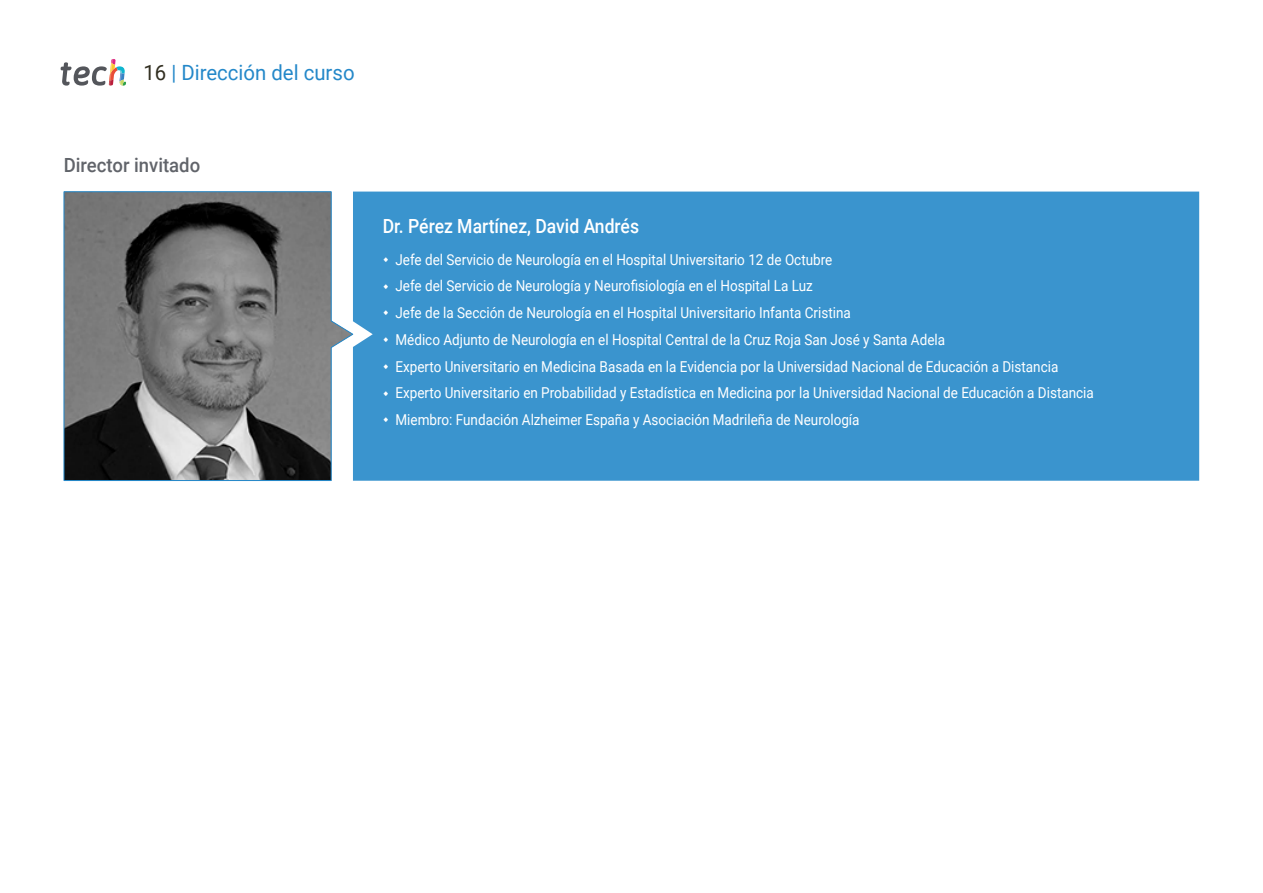
<style>
.page{position:relative;width:1263px;height:893px;background:#fff}
.page>*{position:absolute;margin:0;border:0;box-sizing:border-box;transform-origin:0 0}
.t1{font:21px "Roboto";color:#2488c9}
.t2{font:500 19.5px "Roboto";color:#fff;scale:.9 1}
.t3{font:500 19.5px "Roboto";color:#61646a;scale:.95 1}
.t4{font:15px/26.7px "Roboto";color:#fff;scale:.9 1}
.s1{color:#312e20}
</style>
<div class="page">
<div style="left:353px;top:192px;width:846px;height:289px;background:#3a94ce"></div>
<svg style="left:61px;top:59px;width:65px;height:27px"></svg>
<svg style="left:64px;top:191px;width:289px;height:290px;background:#747576"></svg>
<svg style="left:384px;top:257px;width:4px;height:5px"></svg>
<svg style="left:384px;top:284px;width:4px;height:5px"></svg>
<svg style="left:384px;top:311px;width:4px;height:5px"></svg>
<svg style="left:384px;top:337px;width:4px;height:5px"></svg>
<svg style="left:384px;top:364px;width:4px;height:5px"></svg>
<svg style="left:384px;top:391px;width:4px;height:5px"></svg>
<svg style="left:384px;top:418px;width:4px;height:5px"></svg>
<h1 class="t1" style="left:144px;top:57px;width:213px"><span class="s1">16</span> | Dirección del curso</h1>
<h2 class="t3" style="left:64px;top:152px;width:145px">Director invitado</h2>
<h2 class="t2" style="left:383px;top:212px;width:286px">Dr. Pérez Martínez, David Andrés</h2>
<p class="t4" style="left:395px;top:245px;width:777px">Jefe del Servicio de Neurología en el Hospital Universitario 12 de Octubre<br>Jefe del Servicio de Neurología y Neurofisiología en el Hospital La Luz<br>Jefe de la Sección de Neurología en el Hospital Universitario Infanta Cristina<br>Médico Adjunto de Neurología en el Hospital Central de la Cruz Roja San José y Santa Adela<br>Experto Universitario en Medicina Basada en la Evidencia por la Universidad Nacional de Educación a Distancia Experto Universitario en Probabilidad y Estadística en Medicina por la Universidad Nacional de Educación a Distancia Miembro: Fundación Alzheimer España y Asociación Madrileña de Neurología</p>
</div>
